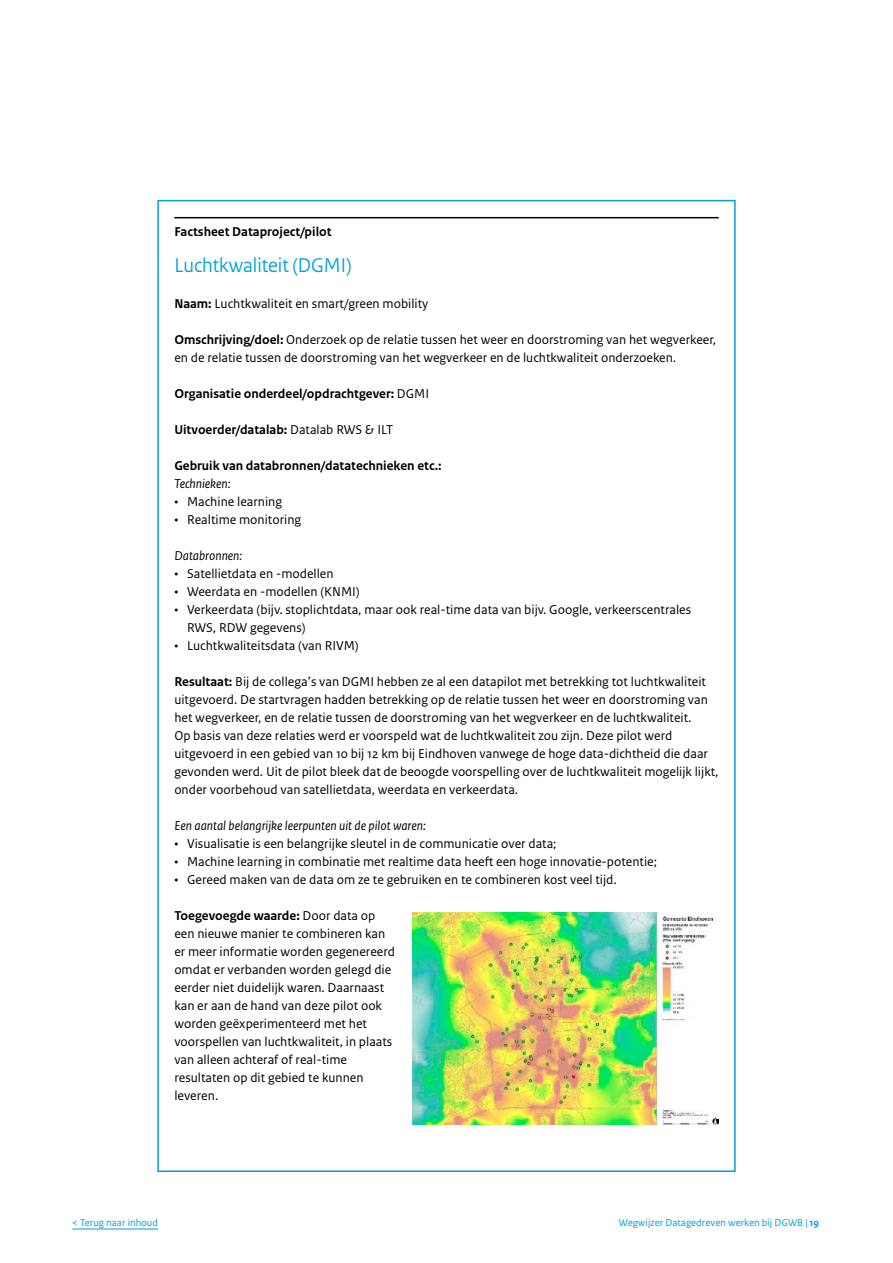
<style>
.page{position:relative;width:893px;height:1263px;background:#fff}
.page>*{position:absolute;margin:0;border:0;box-sizing:border-box;transform-origin:0 0}
._20_RO_Kader_Kop_Cya{font:21px "Rijksoverheid Sans Heading";color:#009ede}
._24_RO_Kader_Broodte{font:13.5px/18px "Rijksoverheid Sans Text";color:#000}
._24_RO_Kader_Broodte-2{font:700 13.5px "Rijksoverheid Sans Text";color:#000}
._24_RO_Kader_Broodte-3{font:italic 13.5px "Rijksoverheid Sans Text";color:#000}
._22_RO_Kader_Subkop{font:700 13.5px "Rijksoverheid Sans Text";color:#000}
.t1{font:10.5px "Rijksoverheid Sans Text";color:#009ede}
.s1{font-weight:700}
.s2{font-weight:400}
</style>
<div class="page">
<hr style="left:174px;top:217px;width:545px;height:1px;background:#000">
<img style="left:412px;top:912px;width:307px;height:213px">
<hr style="left:72px;top:1228px;width:86px;height:1px;background:#009ede">
<p class="_22_RO_Kader_Subkop" style="left:174px;top:224px;width:159px">Factsheet Dataproject/pilot</p>
<p class="_20_RO_Kader_Kop_Cya" style="left:174px;top:253px;width:179px">Luchtkwaliteit (DGMI)</p>
<p class="_24_RO_Kader_Broodte" style="left:174px;top:295px;width:256px"><span class="s1">Naam:</span> Luchtkwaliteit en smart/green mobility</p>
<p class="_24_RO_Kader_Broodte" style="left:174px;top:331px;width:543px"><span class="s1">Omschrijving/doel:</span> Onderzoek op de relatie tussen het weer en doorstroming van het wegverkeer, en de relatie tussen de doorstroming van het wegverkeer en de luchtkwaliteit onderzoeken.</p>
<p class="_24_RO_Kader_Broodte-2" style="left:174px;top:386px;width:256px">Organisatie onderdeel/opdrachtgever: <span class="s2">DGMI</span></p>
<p class="_24_RO_Kader_Broodte-2" style="left:174px;top:422px;width:220px">Uitvoerder/datalab: <span class="s2">Datalab RWS &amp; ILT</span></p>
<p class="_24_RO_Kader_Broodte-2" style="left:174px;top:458px;width:269px">Gebruik van databronnen/datatechnieken etc.:</p>
<p class="_24_RO_Kader_Broodte-3" style="left:174px;top:476px;width:58px">Technieken:</p>
<p class="_24_RO_Kader_Broodte" style="left:174px;top:493px;width:109px">• Machine learning</p>
<p class="_24_RO_Kader_Broodte" style="left:174px;top:511px;width:128px">• Realtime monitoring</p>
<p class="_24_RO_Kader_Broodte-3" style="left:174px;top:548px;width:69px">Databronnen:</p>
<p class="_24_RO_Kader_Broodte" style="left:174px;top:565px;width:161px">• Satellietdata en -modellen</p>
<p class="_24_RO_Kader_Broodte" style="left:174px;top:583px;width:187px">• Weerdata en -modellen (KNMI)</p>
<p class="_24_RO_Kader_Broodte" style="left:187px;top:601px;width:506px;text-indent:-13px">• Verkeerdata (bijv. stoplichtdata, maar ook real-time data van bijv. Google, verkeerscentrales<br>RWS, RDW gegevens)</p>
<p class="_24_RO_Kader_Broodte" style="left:174px;top:637px;width:186px">• Luchtkwaliteitsdata (van RIVM)</p>
<p class="_24_RO_Kader_Broodte" style="left:174px;top:673px;width:546px"><span class="s1">Resultaat:</span> Bij de collega’s van DGMI hebben ze al een datapilot met betrekking tot luchtkwaliteit uitgevoerd. De startvragen hadden betrekking op de relatie tussen het weer en doorstroming van het wegverkeer, en de relatie tussen de doorstroming van het wegverkeer en de luchtkwaliteit.<br>Op basis van deze relaties werd er voorspeld wat de luchtkwaliteit zou zijn. Deze pilot werd uitgevoerd in een gebied van 10 bij 12 km bij Eindhoven vanwege de hoge data-dichtheid die daar gevonden werd. Uit de pilot bleek dat de beoogde voorspelling over de luchtkwaliteit mogelijk lijkt, onder voorbehoud van satellietdata, weerdata en verkeerdata.</p>
<p class="_24_RO_Kader_Broodte-3" style="left:174px;top:818px;width:253px">Een aantal belangrijke leerpunten uit de pilot waren:</p>
<p class="_24_RO_Kader_Broodte" style="left:174px;top:835px;width:384px">• Visualisatie is een belangrijke sleutel in de communicatie over data;</p>
<p class="_24_RO_Kader_Broodte" style="left:174px;top:853px;width:484px">• Machine learning in combinatie met realtime data heeft een hoge innovatie-potentie;</p>
<p class="_24_RO_Kader_Broodte" style="left:174px;top:871px;width:444px">• Gereed maken van de data om ze te gebruiken en te combineren kost veel tijd.</p>
<p class="_24_RO_Kader_Broodte" style="left:174px;top:907px;width:222px"><span class="s1">Toegevoegde waarde:</span> Door data op een nieuwe manier te combineren kan er meer informatie worden gegenereerd omdat er verbanden worden gelegd die eerder niet duidelijk waren. Daarnaast kan er aan de hand van deze pilot ook worden geëxperimenteerd met het voorspellen van luchtkwaliteit, in plaats van alleen achteraf of real-time resultaten op dit gebied te kunnen leveren.</p>
<p class="t1" style="left:72px;top:1216px;width:87px">&lt; Terug naar inhoud</p>
<p class="t1" style="left:619px;top:1216px;width:202px">Wegwijzer Datagedreven werken bij DGWB | <span class="s1">19</span></p>
</div>
